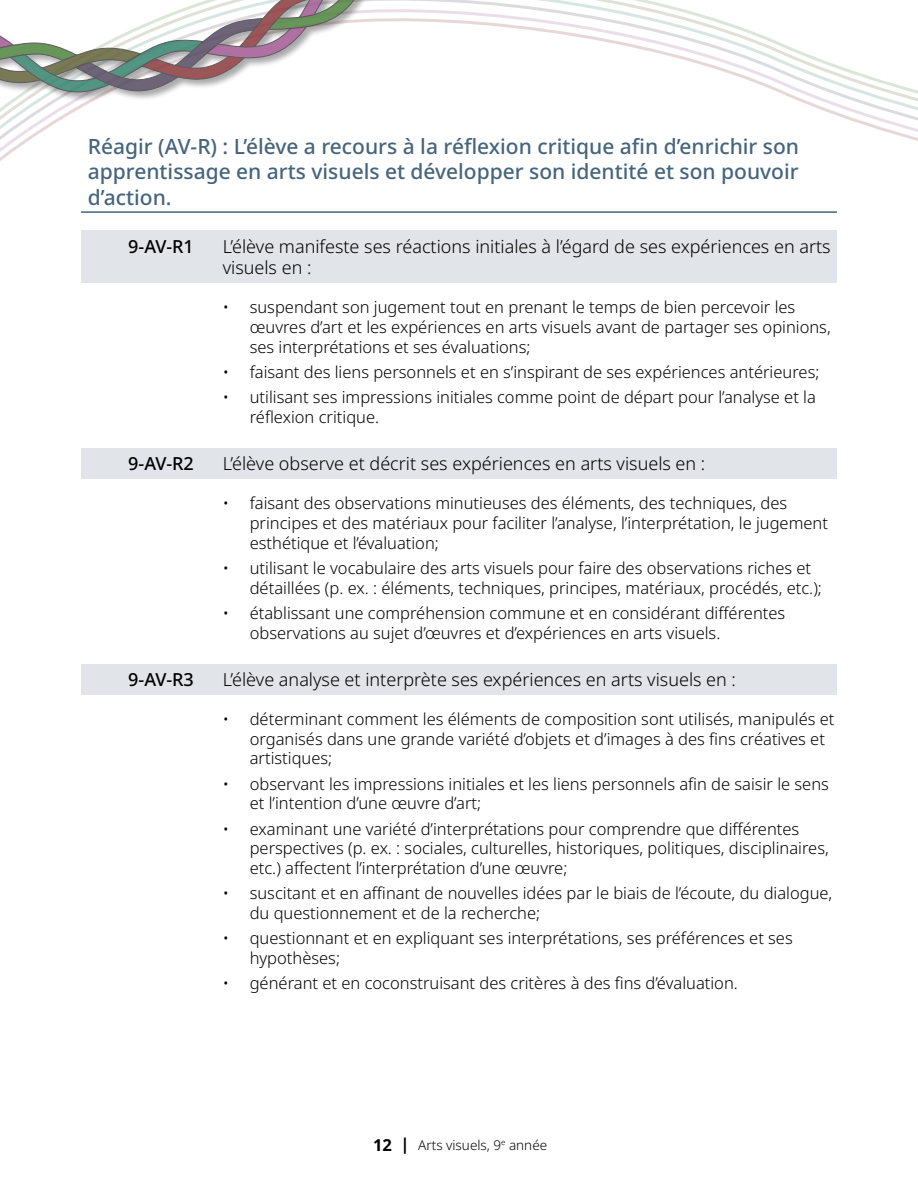
<style>
.page{position:relative;width:918px;height:1188px;background:#fff}
.page>*{position:absolute;margin:0;border:0;box-sizing:border-box;transform-origin:0 0}
.Header_Outcomes{font:500 21px/25.2px "Noto Sans";color:#45657d;text-align:justify}
.GLO_arts{font:300 18px/21.6px "Noto Sans";color:#000}
.GLO_arts-2{font:500 18px "Noto Sans";letter-spacing:-.02em;color:#000}
.t1{font:300 16.5px/19.8px "Noto Sans";color:#000}
.t2{font:300 13.5px "Noto Sans";color:#000}
.s1{font-weight:700;font-size:16.5px}
</style>
<div class="page">
<svg style="left:0;top:0;width:918px;height:161px"></svg>
<div style="left:0;top:0;width:515px;height:102px;background:#000;opacity:.4"></div>
<svg style="left:0;top:0;width:407px;height:96px"></svg>
<hr style="left:81px;top:211px;width:756px;height:2px;background:#45657d">
<div style="left:81px;top:230px;width:756px;height:53px;background:#e1e4e8"></div>
<div style="left:81px;top:448px;width:756px;height:31px;background:#e1e4e8"></div>
<div style="left:81px;top:664px;width:756px;height:31px;background:#e1e4e8"></div>
<h3 class="Header_Outcomes" style="left:88px;top:134px;width:713px">Réagir (AV-R) : L’élève a recours à la réflexion critique afin d’enrichir son apprentissage en arts visuels et développer son identité et son pouvoir d’action.</h3>
<h4 class="GLO_arts-2" style="left:128px;top:233px;width:67px">9-AV-R1</h4>
<h4 class="GLO_arts" style="left:223px;top:236px;width:609px">L’élève manifeste ses réactions initiales à l’égard de ses expériences en arts visuels en :</h4>
<p class="t1" style="left:250px;top:297px;width:583px;text-indent:-27px">• suspendant son jugement tout en prenant le temps de bien percevoir les œuvres d’art et les expériences en arts visuels avant de partager ses opinions, ses interprétations et ses évaluations;</p>
<p class="t1" style="left:223px;top:362px;width:598px">• faisant des liens personnels et en s’inspirant de ses expériences antérieures;</p>
<p class="t1" style="left:250px;top:387px;width:568px;text-indent:-27px">• utilisant ses impressions initiales comme point de départ pour l’analyse et la réflexion critique.</p>
<h4 class="GLO_arts-2" style="left:128px;top:451px;width:67px">9-AV-R2</h4>
<h4 class="GLO_arts" style="left:223px;top:453px;width:484px">L’élève observe et décrit ses expériences en arts visuels en :</h4>
<p class="t1" style="left:250px;top:494px;width:580px;text-indent:-27px">• faisant des observations minutieuses des éléments, des techniques, des principes et des matériaux pour faciliter l’analyse, l’interprétation, le jugement esthétique et l’évaluation;</p>
<p class="t1" style="left:250px;top:558px;width:574px;text-indent:-27px">• utilisant le vocabulaire des arts visuels pour faire des observations riches et détaillées (p. ex. : éléments, techniques, principes, matériaux, procédés, etc.);</p>
<p class="t1" style="left:250px;top:603px;width:537px;text-indent:-27px">• établissant une compréhension commune et en considérant différentes observations au sujet d’œuvres et d’expériences en arts visuels.</p>
<h4 class="GLO_arts-2" style="left:128px;top:667px;width:67px">9-AV-R3</h4>
<h4 class="GLO_arts" style="left:223px;top:669px;width:515px">L’élève analyse et interprète ses expériences en arts visuels en :</h4>
<p class="t1" style="left:250px;top:709px;width:586px;text-indent:-27px">• déterminant comment les éléments de composition sont utilisés, manipulés et organisés dans une grande variété d’objets et d’images à des fins créatives et artistiques;</p>
<p class="t1" style="left:250px;top:774px;width:581px;text-indent:-27px">• observant les impressions initiales et les liens personnels afin de saisir le sens et l’intention d’une œuvre d’art;</p>
<p class="t1" style="left:250px;top:819px;width:581px;text-indent:-27px">• examinant une variété d’interprétations pour comprendre que différentes perspectives (p. ex. : sociales, culturelles, historiques, politiques, disciplinaires, etc.) affectent l’interprétation d’une œuvre;</p>
<p class="t1" style="left:250px;top:884px;width:584px;text-indent:-27px">• suscitant et en affinant de nouvelles idées par le biais de l’écoute, du dialogue, du questionnement et de la recherche;</p>
<p class="t1" style="left:250px;top:929px;width:545px;text-indent:-27px">• questionnant et en expliquant ses interprétations, ses préférences et ses hypothèses;</p>
<p class="t1" style="left:223px;top:974px;width:517px">• générant et en coconstruisant des critères à des fins d’évaluation.</p>
<p class="t2" style="left:373px;top:1135px;width:176px"><span class="s1">12 |</span> Arts visuels, 9<sup>e</sup> année</p>
</div>
